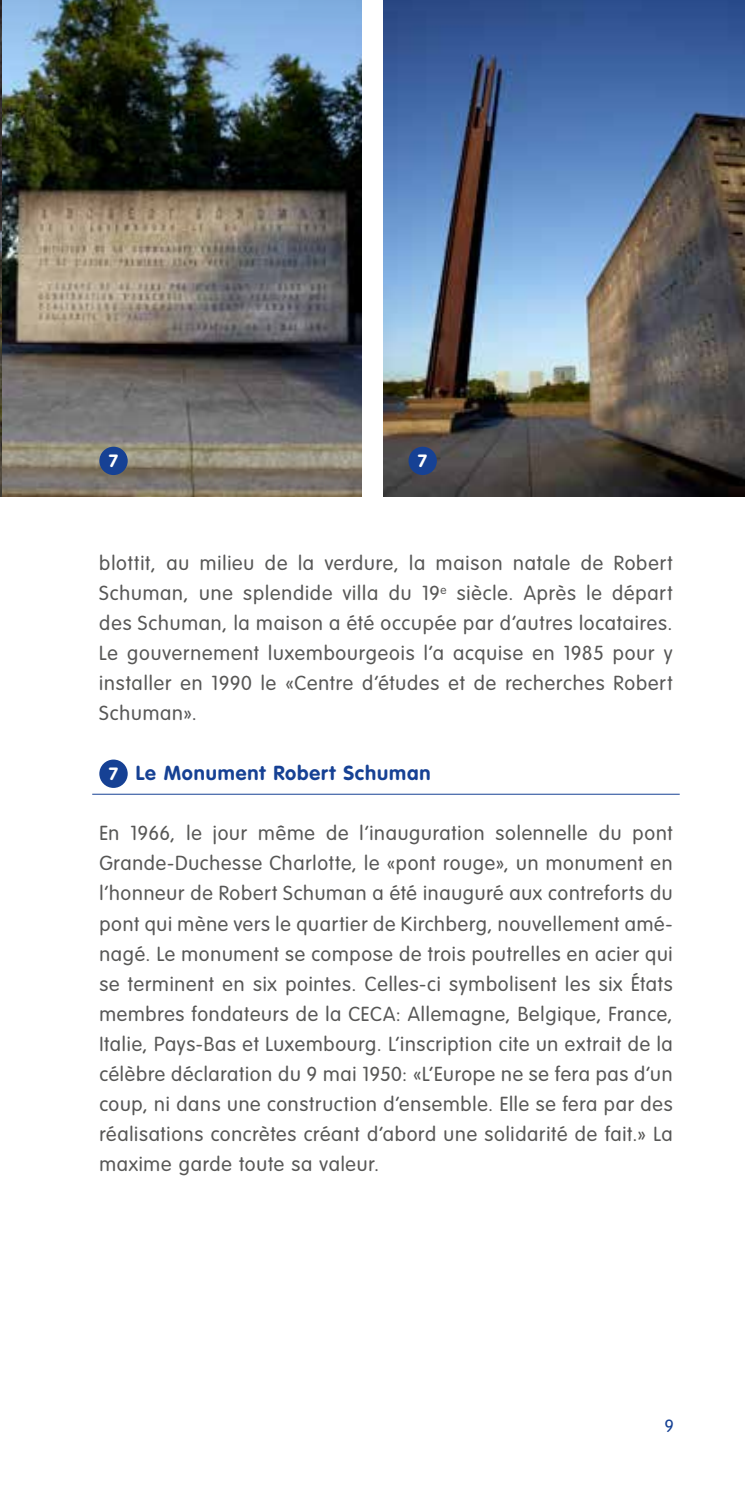
<style>
.page{position:relative;width:745px;height:1489px;background:#fff}
.page>*{position:absolute;margin:0;border:0;box-sizing:border-box;transform-origin:0 0}
.t1{font:300 20px/30px "VAG Rounded Std";letter-spacing:.04em;color:#575756;text-align:justify}
.t2{font:700 20px "VAG Rounded Std";letter-spacing:.045em;color:#164194}
.t3{font:700 17.5px "VAG Rounded Std";color:#fff}
.t4{font:300 17.5px "VAG Rounded Std";color:#164194}
.s1{font-size:17.5px;color:#fff}
</style>
<div class="page">
<hr style="left:92px;top:793px;width:587px;height:1px;background:#164194">
<div style="left:99px;top:759px;width:29px;height:29px;background:#164194;border-radius:50%"></div>
<img style="left:2px;top:0;width:359px;height:496px">
<img style="left:383px;top:0;width:361px;height:496px">
<div style="left:99px;top:446px;width:29px;height:29px;background:#164194;border-radius:50%"></div>
<div style="left:408px;top:446px;width:28px;height:29px;background:#164194;border-radius:50%"></div>
<img style="left:0;top:0;width:2px;height:496px">
<p class="t3" style="left:109px;top:450px;width:11px">7</p>
<p class="t3" style="left:417px;top:450px;width:11px">7</p>
<p class="t1" style="left:99px;top:549px;width:574px">blottit, au milieu de la verdure, la maison natale de Robert Schuman, une splendide villa du 19<sup>e</sup> siècle. Après le départ des Schuman, la maison a été occupée par d’autres locataires.<br>Le gouvernement luxembourgeois l’a acquise en 1985 pour y installer en 1990 le «Centre d’études et de recherches Robert Schuman».</p>
<p class="t2" style="left:109px;top:761px;width:323px"><span class="s1">7</span> Le Monument Robert Schuman</p>
<p class="t1" style="left:99px;top:819px;width:574px">En 1966, le jour même de l’inauguration solennelle du pont Grande-Duchesse Charlotte, le «pont rouge», un monument en l’honneur de Robert Schuman a été inauguré aux contreforts du pont qui mène vers le quartier de Kirchberg, nouvellement amé&shy;nagé. Le monument se compose de trois poutrelles en acier qui se terminent en six pointes. Celles-ci symbolisent les six États membres fondateurs de la CECA: Allemagne, Belgique, France, Italie, Pays-Bas et Luxembourg. L’inscription cite un extrait de la célèbre déclaration du 9 mai 1950: «L’Europe ne se fera pas d’un coup, ni dans une construction d’ensemble. Elle se fera par des réalisations concrètes créant d’abord une solidarité de fait.» La maxime garde toute sa valeur.</p>
<p class="t4" style="left:664px;top:1415px;width:11px">9</p>
</div>
